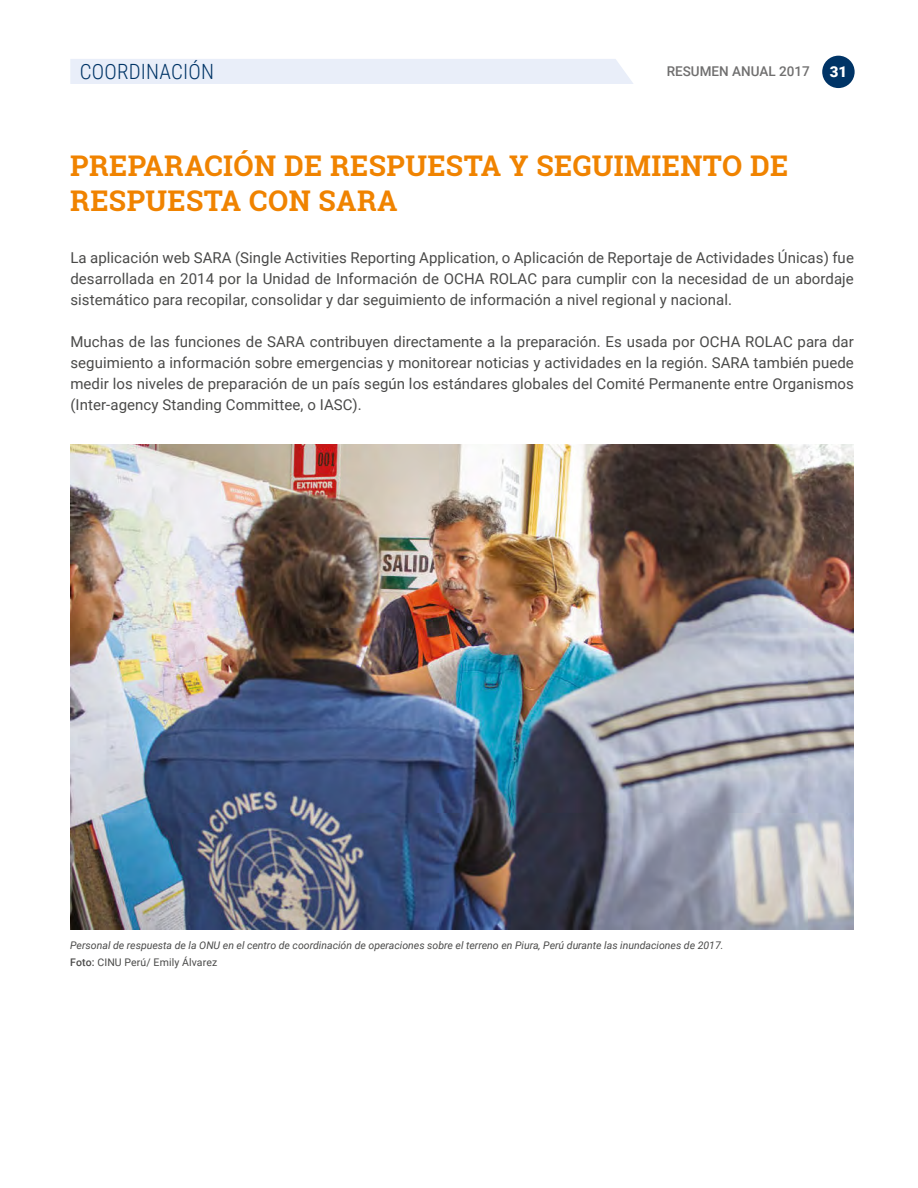
<style>
.page{position:relative;width:918px;height:1188px;background:#fff}
.page>*{position:absolute;margin:0;border:0;box-sizing:border-box;transform-origin:0 0}
.t1{font:700 28.5px/34.5px "Roboto Slab";letter-spacing:.015em;color:#f08300}
.t2{font:300 21px "Roboto Condensed";letter-spacing:.01em;color:#003466}
.t3{font:15px/21px "Roboto";letter-spacing:.005em;color:#4a4a49;text-align:justify}
.t4{font:900 15px "Roboto";color:#fff}
.t5{font:500 13.5px "Roboto";color:#706f6f}
.t6{font:italic 10.5px "Roboto";color:#4a4a49}
.t7{font:10.5px "Roboto";letter-spacing:.01em;color:#4a4a49}
.s1{font-weight:500}
</style>
<div class="page">
<div style="left:70px;top:59px;width:563px;height:25px;background:#e9eef9"></div>
<div style="left:822px;top:56px;width:33px;height:32px;background:#003466;border-radius:50%"></div>
<img style="left:70px;top:444px;width:784px;height:485px">
<h2 class="t2" style="left:80px;top:57px;width:136px">COORDINACIÓN</h2>
<p class="t4" style="left:830px;top:61px;width:19px">31</p>
<p class="t5" style="left:667px;top:62px;width:144px">RESUMEN ANUAL 2017</p>
<h1 class="t1" style="left:70px;top:148px;width:720px">PREPARACIÓN DE RESPUESTA Y SEGUIMIENTO DE<br>RESPUESTA CON SARA</h1>
<p class="t3" style="left:70px;top:246px;width:785px">La aplicación web SARA (Single Activities Reporting Application, o Aplicación de Reportaje de Actividades Únicas) fue desarrollada en 2014 por la Unidad de Información de OCHA ROLAC para cumplir con la necesidad de un abordaje sistemático para recopilar, consolidar y dar seguimiento de información a nivel regional y nacional.</p>
<p class="t3" style="left:70px;top:330px;width:785px">Muchas de las funciones de SARA contribuyen directamente a la preparación. Es usada por OCHA ROLAC para dar seguimiento a información sobre emergencias y monitorear noticias y actividades en la región. SARA también puede medir los niveles de preparación de un país según los estándares globales del Comité Permanente entre Organismos (Inter-agency Standing Committee, o IASC).</p>
<p class="t6" style="left:70px;top:938px;width:655px">Personal de respuesta de la ONU en el centro de coordinación de operaciones sobre el terreno en Piura, Perú durante las inundaciones de 2017.</p>
<p class="t7" style="left:70px;top:955px;width:149px"><span class="s1">Foto:</span> CINU Perú/ Emily Álvarez</p>
</div>
